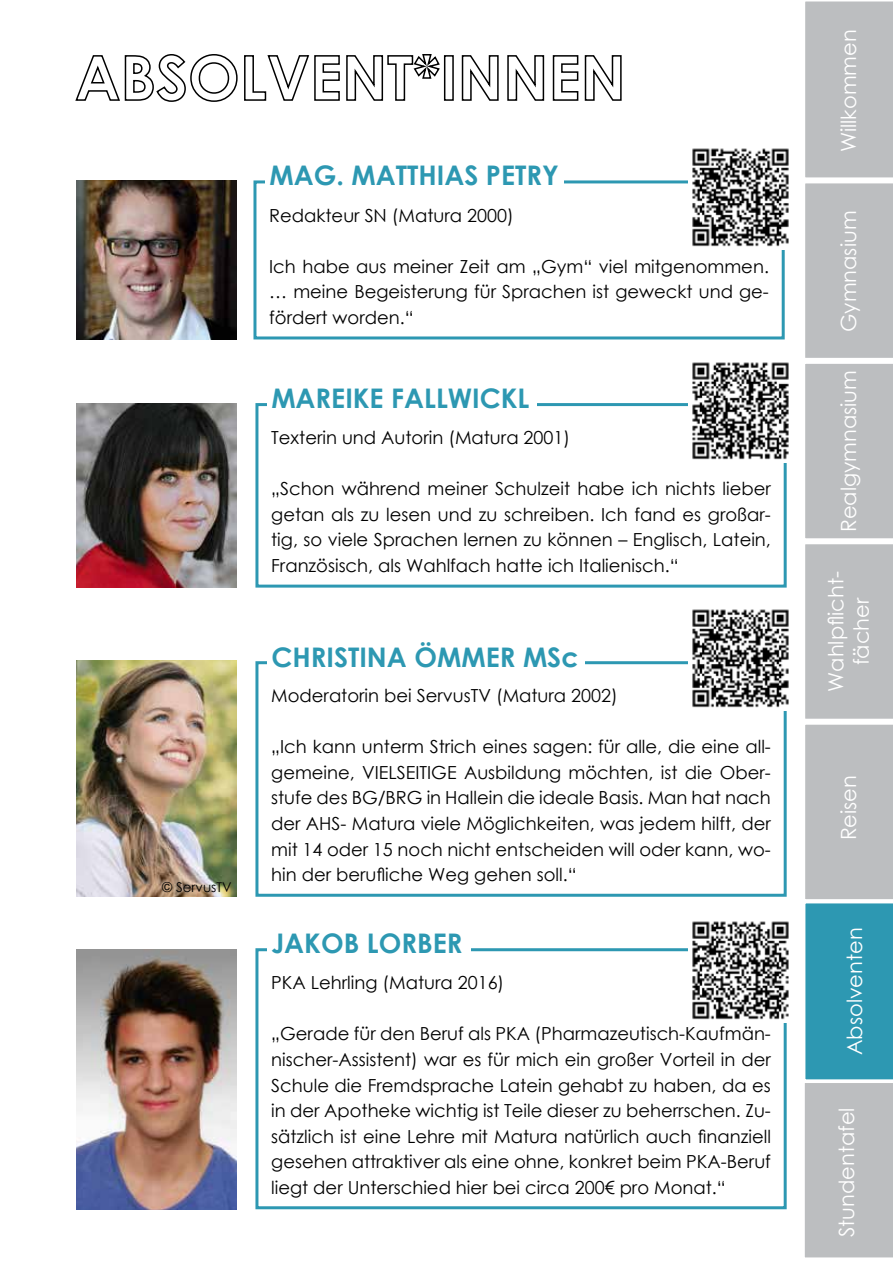
<style>
.page{position:relative;width:893px;height:1263px;background:#fff}
.page>*{position:absolute;margin:0;border:0;box-sizing:border-box;transform-origin:0 0}
.t1{font:700 27px "Century Gothic";color:#2d98b2}
.t2{font:21px/25.2px "Century Gothic";color:#fff;text-align:center}
.t3{font:18px/25.5px "Century Gothic";color:#000;text-align:justify}
.t4{font:13.5px "Century Gothic";color:#000}
</style>
<div class="page">
<svg style="left:804px;top:1px;width:89px;height:1257px;background:#aabbc0"></svg>
<svg style="left:75px;top:54px;width:547px;height:48px"></svg>
<div style="left:253px;top:180px;width:532px;height:159px;border:3px solid #2d98b2"></div>
<div style="left:265px;top:157px;width:299px;height:36px;background:#fff"></div>
<img style="left:77px;top:181px;width:159px;height:158px">
<img style="left:688px;top:148px;width:101px;height:101px">
<div style="left:255px;top:403px;width:532px;height:185px;border:3px solid #2d98b2"></div>
<div style="left:267px;top:380px;width:269px;height:36px;background:#fff"></div>
<img style="left:77px;top:404px;width:159px;height:184px">
<img style="left:688px;top:362px;width:101px;height:101px">
<div style="left:255px;top:661px;width:532px;height:236px;border:3px solid #2d98b2"></div>
<div style="left:267px;top:638px;width:318px;height:37px;background:#fff"></div>
<img style="left:77px;top:660px;width:159px;height:237px">
<img style="left:688px;top:609px;width:101px;height:101px">
<div style="left:255px;top:948px;width:532px;height:261px;border:3px solid #2d98b2"></div>
<div style="left:267px;top:925px;width:203px;height:36px;background:#fff"></div>
<img style="left:77px;top:949px;width:159px;height:260px">
<img style="left:688px;top:921px;width:101px;height:101px">
<p class="t4" style="left:162px;top:877px;width:71px">© ServusTV</p>
<h1 class="t1" style="left:269px;top:155px;width:291px">MAG. MATTHIAS PETRY</h1>
<p class="t3" style="left:269px;top:202px;width:246px">Redakteur SN (Matura 2000)</p>
<p class="t3" style="left:269px;top:253px;width:501px">Ich habe aus meiner Zeit am „Gym“ viel mitgenommen. … meine Begeisterung für Sprachen ist geweckt und ge&shy;fördert worden.“</p>
<h1 class="t1" style="left:271px;top:378px;width:260px">MAREIKE FALLWICKL</h1>
<p class="t3" style="left:271px;top:425px;width:300px">Texterin und Autorin (Matura 2001)</p>
<p class="t3" style="left:271px;top:476px;width:501px">„Schon während meiner Schulzeit habe ich nichts lieber getan als zu lesen und zu schreiben. Ich fand es großar&shy;tig, so viele Sprachen lernen zu können – Englisch, Latein, Französisch, als Wahlfach hatte ich Italienisch.“</p>
<h1 class="t1" style="left:271px;top:636px;width:309px">CHRISTINA ÖMMER MSc</h1>
<p class="t3" style="left:271px;top:683px;width:348px">Moderatorin bei ServusTV (Matura 2002)</p>
<p class="t3" style="left:271px;top:734px;width:501px">„Ich kann unterm Strich eines sagen: für alle, die eine all&shy;gemeine, VIELSEITIGE Ausbildung möchten, ist die Ober&shy;stufe des BG/BRG in Hallein die ideale Basis. Man hat nach der AHS- Matura viele Möglichkeiten, was jedem hilft, der mit 14 oder 15 noch nicht entscheiden will oder kann, wo&shy;hin der berufliche Weg gehen soll.“</p>
<h1 class="t1" style="left:271px;top:923px;width:193px">JAKOB LORBER</h1>
<p class="t3" style="left:271px;top:970px;width:235px">PKA Lehrling (Matura 2016)</p>
<p class="t3" style="left:271px;top:1021px;width:501px">„Gerade für den Beruf als PKA (Pharmazeutisch-Kaufmän&shy;nischer-Assistent) war es für mich ein großer Vorteil in der Schule die Fremdsprache Latein gehabt zu haben, da es in der Apotheke wichtig ist Teile dieser zu beherrschen. Zu&shy;sätzlich ist eine Lehre mit Matura natürlich auch finanziell gesehen attraktiver als eine ohne, konkret beim PKA-Beruf liegt der Unterschied hier bei circa 200€ pro Monat.“</p>
<p class="t2" style="left:836px;top:152px;width:124px;rotate:-90deg">Willkommen</p>
<p class="t2" style="left:836px;top:332px;width:123px;rotate:-90deg">Gymnasium</p>
<p class="t2" style="left:836px;top:532px;width:163px;rotate:-90deg">Realgymnasium</p>
<p class="t2" style="left:823px;top:692px;width:122px;rotate:-90deg">Wahlpflicht&shy;fächer</p>
<p class="t2" style="left:836px;top:840px;width:67px;rotate:-90deg">Reisen</p>
<p class="t2" style="left:842px;top:1055px;width:129px;rotate:-90deg">Absolventen</p>
<p class="t2" style="left:834px;top:1056px;width:129px;rotate:-90deg">Absolventen</p>
<p class="t2" style="left:834px;top:1237px;width:131px;rotate:-90deg">Stundentafel</p>
</div>
